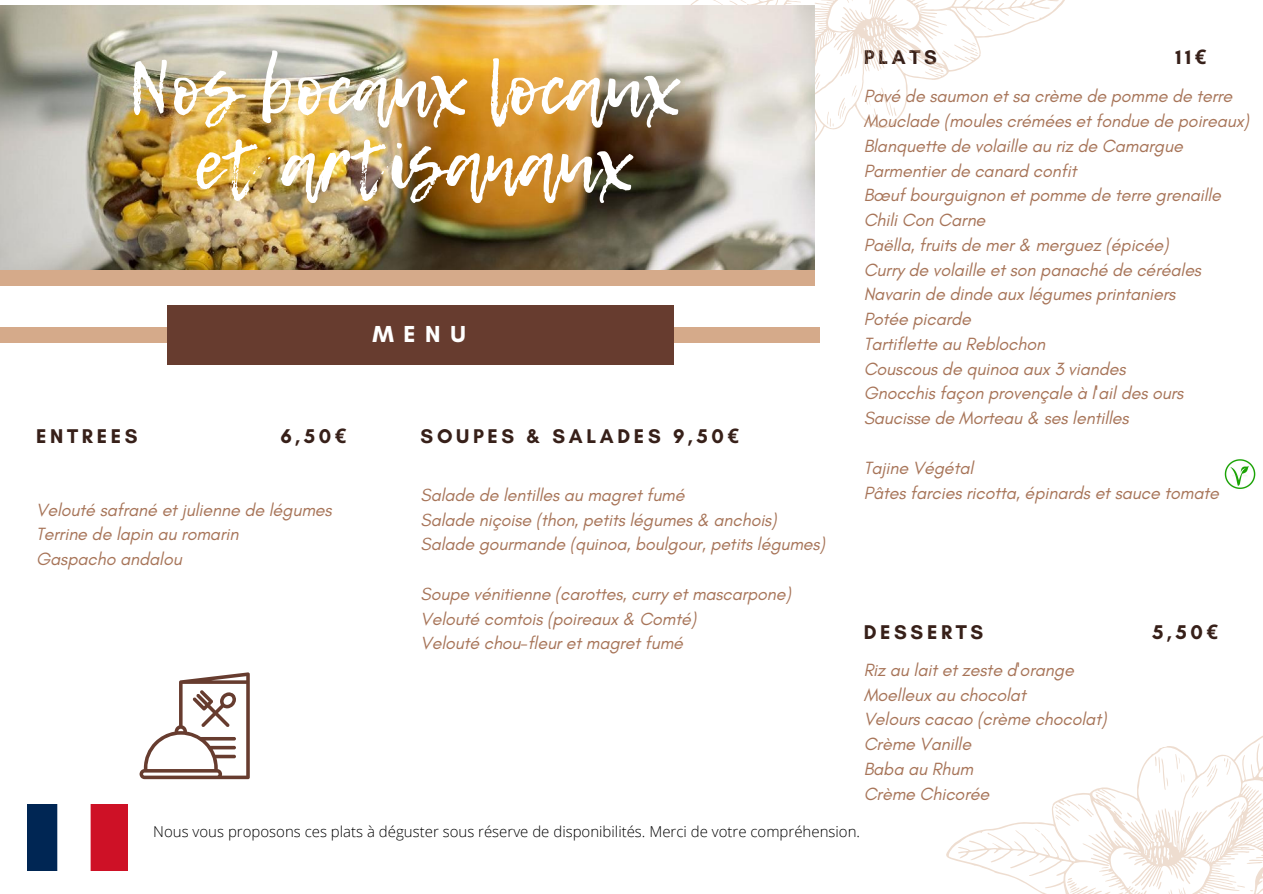
<style>
.page{position:relative;width:1263px;height:894px;background:#fff}
.page>*{position:absolute;margin:0;border:0;box-sizing:border-box;transform-origin:0 0}
.t1{font:71.4px/75.3px "Lemon Tuesday";color:#fff;text-align:center}
.t2{font:700 23.55px "Glacial Indifference";color:#fff}
.t3{font:700 20.25px "Glacial Indifference";letter-spacing:.18em;color:#372019}
.t4{font:italic 18px/24.8px "Glacial Indifference";letter-spacing:-.01em;color:#a77458}
.t5{font:italic 17.85px/24.8px "Glacial Indifference";letter-spacing:-.01em;color:#a77458}
.t6{font:300 15px "Open Sans";color:#000}
.s1{font-family:"Noto Sans"}
</style>
<div class="page">
<svg style="left:656px;top:0;width:409px;height:141px"></svg>
<img style="left:0;top:6px;width:815px;height:264px">
<div style="left:0;top:270px;width:815px;height:16px;background:#d5aa8a"></div>
<svg style="left:946px;top:736px;width:317px;height:157px"></svg>
<div style="left:0;top:327px;width:820px;height:15px;background:#d5aa8a"></div>
<div style="left:168px;top:305px;width:506px;height:59px;background:#673c2f"></div>
<img style="left:27px;top:804px;width:100px;height:66px">
<img style="left:1224px;top:459px;width:32px;height:30px">
<svg style="left:140px;top:672px;width:110px;height:107px"></svg>
<h1 class="t1" style="left:128px;top:51px;width:554px">Nos bocaux locaux et artisanaux</h1>
<h2 class="t2" style="left:372px;top:319px;width:95px">MENU</h2>
<p class="t3" style="left:36px;top:423px;width:103px">ENTREES</p>
<p class="t3" style="left:280px;top:423px;width:68px">6,50<span class="s1">€</span></p>
<p class="t4" style="left:36px;top:497px;width:297px">Velouté safrané et julienne de légumes<br>Terrine de lapin au romarin<br>Gaspacho andalou</p>
<p class="t3" style="left:421px;top:423px;width:320px">SOUPES &amp; SALADES 9,50<span class="s1">€</span></p>
<p class="t5" style="left:421px;top:482px;width:406px">Salade de lentilles au magret fumé<br>Salade niçoise (thon, petits légumes &amp; anchois)<br>Salade gourmande (quinoa, boulgour, petits légumes)</p>
<p class="t5" style="left:421px;top:581px;width:372px">Soupe vénitienne (carottes, curry et mascarpone)<br>Velouté comtois (poireaux &amp; Comté)<br>Velouté chou-fleur et magret fumé</p>
<p class="t3" style="left:864px;top:45px;width:75px">PLATS</p>
<p class="t3" style="left:1175px;top:45px;width:32px">11<span class="s1">€</span></p>
<p class="t4" style="left:864px;top:84px;width:387px">Pavé de saumon et sa crème de pomme de terre Mouclade (moules crémées et fondue de poireaux)<br>Blanquette de volaille au riz de Camargue Parmentier de canard confit<br>Bœuf bourguignon et pomme de terre grenaille Chili Con Carne<br>Paëlla, fruits de mer &amp; merguez (épicée)<br>Curry de volaille et son panaché de céréales Navarin de dinde aux légumes printaniers<br>Potée picarde<br>Tartiflette au Reblochon<br>Couscous de quinoa aux 3 viandes<br>Gnocchis façon provençale à l'ail des ours Saucisse de Morteau &amp; ses lentilles</p>
<p class="t4" style="left:864px;top:455px;width:357px">Tajine Végétal<br>Pâtes farcies ricotta, épinards et sauce tomate</p>
<p class="t3" style="left:864px;top:619px;width:121px">DESSERTS</p>
<p class="t3" style="left:1152px;top:619px;width:67px">5,50<span class="s1">€</span></p>
<p class="t4" style="left:864px;top:657px;width:244px">Riz au lait et zeste d'orange<br>Moelleux au chocolat<br>Velours cacao (crème chocolat)<br>Crème Vanille<br>Baba au Rhum<br>Crème Chicorée</p>
<p class="t6" style="left:153px;top:821px;width:708px">Nous vous proposons ces plats à déguster sous réserve de disponibilités. Merci de votre compréhension.</p>
</div>
